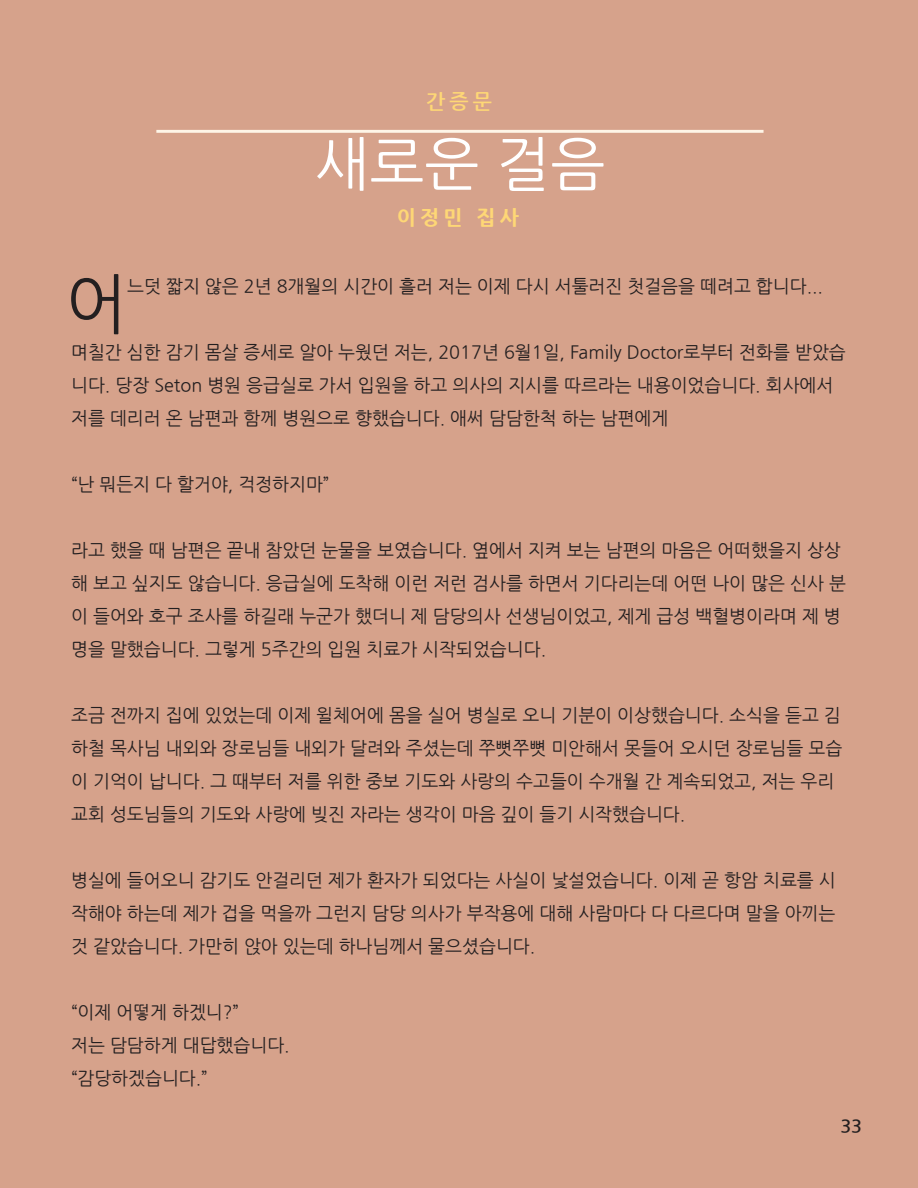
<style>
.page{position:relative;width:918px;height:1188px;background:#d6a28b}
.page>*{position:absolute;margin:0;border:0;box-sizing:border-box;transform-origin:0 0}
.t1{font:65.4px "Nanum Gothic";color:#231f20}
.Headline_Text_-_Robo{font:58.35px "Nanum Gothic";color:#fff}
.Section_Header_-_Cen{font:800 20.4px "Nanum Gothic";color:#fed776}
.Section_Header_-_Cen-2{font:700 20.4px "Nanum Gothic";color:#fed776}
.t2{font:18px/33px "Nanum Gothic";color:#231f20}
.t3{font:700 18px "Nanum Gothic";color:#231f20}
</style>
<div class="page">
<hr style="left:156px;top:130px;width:608px;height:3px;background:#fef5e7">
<p class="Section_Header_-_Cen-2" style="left:426px;top:92px;width:67px">간증문</p>
<p class="Headline_Text_-_Robo" style="left:315px;top:136px;width:292px">새로운 걸음</p>
<p class="Section_Header_-_Cen" style="left:397px;top:207px;width:124px">이정민 집사</p>
<p class="t1" style="left:66px;top:273px;width:63px">어</p>
<p class="t2" style="left:127px;top:270px;width:697px">느덧 짧지 않은 2년 8개월의 시간이 흘러 저는 이제 다시 서툴러진 첫걸음을 떼려고 합니다...</p>
<p class="t2" style="left:71px;top:336px;width:776px">며칠간 심한 감기 몸살 증세로 알아 누웠던 저는, 2017년 6월1일, Family Doctor로부터 전화를 받았습 니다. 당장 Seton 병원 응급실로 가서 입원을 하고 의사의 지시를 따르라는 내용이었습니다. 회사에서 저를 데리러 온 남편과 함께 병원으로 향했습니다. 애써 담담한척 하는 남편에게</p>
<p class="t2" style="left:71px;top:468px;width:260px">“난 뭐든지 다 할거야, 걱정하지마”</p>
<p class="t2" style="left:71px;top:534px;width:776px">라고 했을 때 남편은 끝내 참았던 눈물을 보였습니다. 옆에서 지켜 보는 남편의 마음은 어떠했을지 상상 해 보고 싶지도 않습니다. 응급실에 도착해 이런 저런 검사를 하면서 기다리는데 어떤 나이 많은 신사 분 이 들어와 호구 조사를 하길래 누군가 했더니 제 담당의사 선생님이었고, 제게 급성 백혈병이라며 제 병 명을 말했습니다. 그렇게 5주간의 입원 치료가 시작되었습니다.</p>
<p class="t2" style="left:71px;top:699px;width:773px">조금 전까지 집에 있었는데 이제 윌체어에 몸을 실어 병실로 오니 기분이 이상했습니다. 소식을 듣고 김 하철 목사님 내외와 장로님들 내외가 달려와 주셨는데 쭈뼛쭈뼛 미안해서 못들어 오시던 장로님들 모습 이 기억이 납니다. 그 때부터 저를 위한 중보 기도와 사랑의 수고들이 수개월 간 계속되었고, 저는 우리 교회 성도님들의 기도와 사랑에 빚진 자라는 생각이 마음 깊이 들기 시작했습니다.</p>
<p class="t2" style="left:71px;top:864px;width:766px;text-align:justify">병실에 들어오니 감기도 안걸리던 제가 환자가 되었다는 사실이 낯설었습니다. 이제 곧 항암 치료를 시 작해야 하는데 제가 겁을 먹을까 그런지 담당 의사가 부작용에 대해 사람마다 다 다르다며 말을 아끼는 것 같았습니다. 가만히 앉아 있는데 하나님께서 물으셨습니다.</p>
<p class="t2" style="left:71px;top:996px;width:169px">“이제 어떻게 하겠니?”</p>
<p class="t2" style="left:71px;top:1029px;width:220px">저는 담담하게 대답했습니다.</p>
<p class="t2" style="left:71px;top:1062px;width:138px">“감당하겠습니다.”</p>
<p class="t3" style="left:840px;top:1117px;width:23px">33</p>
</div>
